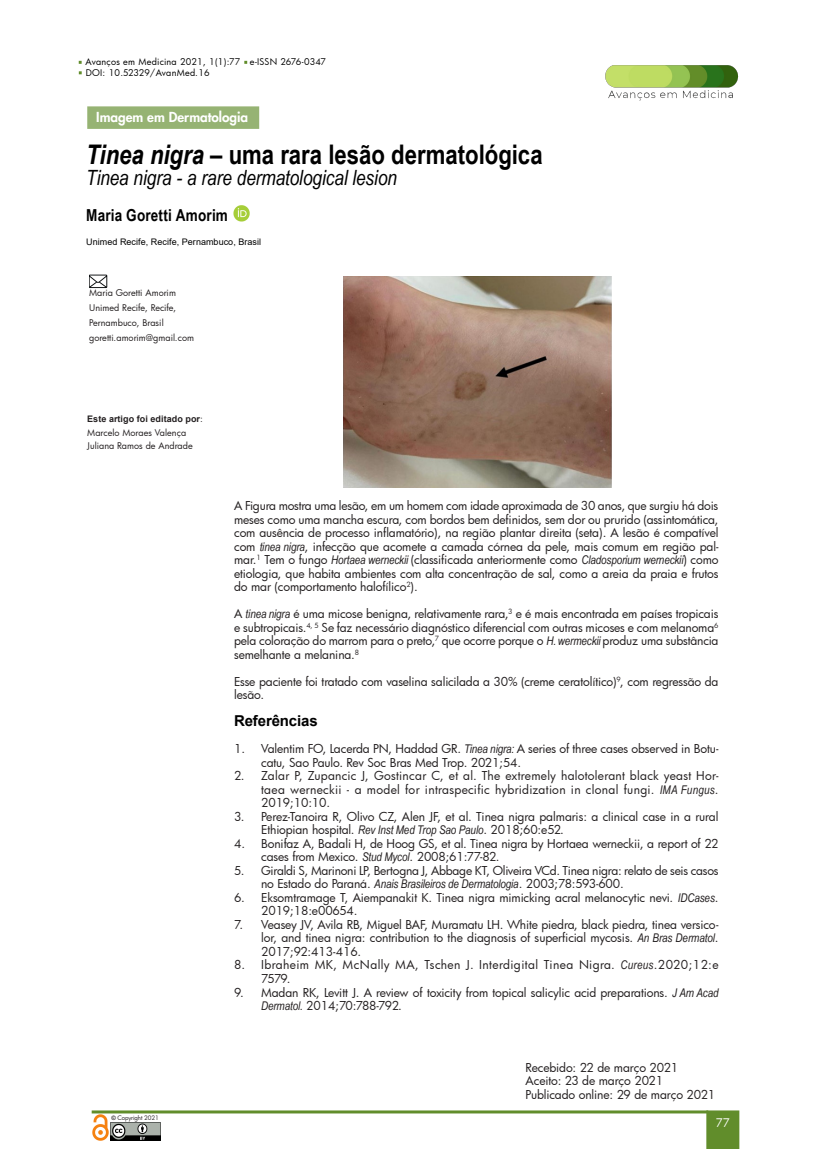
<style>
.page{position:relative;width:830px;height:1149px;background:#fff}
.page>*{position:absolute;margin:0;border:0;box-sizing:border-box;transform-origin:0 0}
.t1{font:700 27px "Arial Narrow";color:#000}
.t2{font:italic 21px "Arial Narrow";letter-spacing:-.005em;color:#000}
.t3{font:700 16.5px "Arial Narrow";letter-spacing:.01em;color:#000}
.texto{font:700 15px "Arial";letter-spacing:-.01em;color:#000}
.t4{font:800 13.5px "Futura";color:#fff}
.texto-2{font:12px/13.5px "Futura";letter-spacing:-.01em;color:#231f20}
.texto-3{font:12px/13.5px "Futura";letter-spacing:.035em;color:#231f20}
.t5{font:11.55px "Futura";color:#fff}
.texto-4{font:9px "Futura";letter-spacing:.005em;color:#231f20}
.t6{font:9px "Futura";letter-spacing:.015em;color:#000}
.texto-5{font:9px "Arial";letter-spacing:.005em;color:#000}
.texto-6{font:700 9px "Arial";letter-spacing:.005em;color:#231f20}
.t7{font:9px "Futura";letter-spacing:.01em;color:#000}
.texto-7{font:6px "Futura";letter-spacing:-.015em;color:#231f20}
.s1{font-style:inherit}
.s2{font-style:italic}
.s3{font-family:"Futura";font-weight:400}
.s4{font-family:"Arial";font-weight:700}
.s5{font-family:"Arial Narrow";font-style:italic}
</style>
<div class="page">
<svg style="left:706px;top:1110px;width:33px;height:38px"></svg>
<hr style="left:92px;top:1110px;width:615px;height:3px;background:#618d2b">
<img style="left:605px;top:65px;width:133px;height:36px">
<img style="left:233px;top:205px;width:17px;height:16px">
<img style="left:89px;top:274px;width:19px;height:15px">
<div style="left:87px;top:106px;width:172px;height:23px;background:#96b373"></div>
<img style="left:344px;top:276px;width:267px;height:211px">
<img style="left:110px;top:1122px;width:50px;height:17px">
<img style="left:92px;top:1114px;width:17px;height:26px">
<p class="t6" style="left:85px;top:55px;width:242px">Avanços em Medicina 2021, 1(1):77 e-ISSN 2676-0347</p>
<p class="t7" style="left:86px;top:67px;width:125px">DOI: 10.52329/<span class="s1">AvanMed</span>.16</p>
<p class="t4" style="left:96px;top:109px;width:153px">Imagem em Dermatologia</p>
<p class="t1" style="left:86px;top:134px;width:458px"><span class="s2">Tinea nigra</span> – uma rara lesão dermatológica</p>
<p class="t2" style="left:86px;top:163px;width:312px">Tinea nigra - a rare dermatological lesion</p>
<p class="t3" style="left:86px;top:203px;width:143px">Maria Goretti Amorim</p>
<p class="texto-5" style="left:86px;top:236px;width:176px">Unimed Recife, Recife, Pernambuco, Brasil</p>
<p class="texto-4" style="left:89px;top:287px;width:88px">Maria Goretti Amorim</p>
<p class="texto-4" style="left:89px;top:302px;width:88px">Unimed Recife, Recife,</p>
<p class="texto-4" style="left:89px;top:317px;width:76px">Pernambuco, Brasil</p>
<p class="texto-4" style="left:89px;top:332px;width:106px">goretti.amorim@gmail.com</p>
<p class="texto-6" style="left:87px;top:412px;width:117px">Este artigo foi editado por<span class="s3">:</span></p>
<p class="texto-4" style="left:87px;top:426px;width:100px">Marcelo Moraes Valença</p>
<p class="texto-4" style="left:87px;top:439px;width:107px">Juliana Ramos de Andrade</p>
<p class="texto-7" style="left:111px;top:1112px;width:49px"><span class="s4">©</span> Copyright 2021</p>
<p class="texto-2" style="left:234px;top:498px;width:485px;text-align:justify">A Figura mostra uma lesão, em um homem com idade aproximada de 30 anos, que surgiu há dois meses como uma mancha escura, com bordos bem definidos, sem dor ou prurido (assintomática, com ausência de processo inflamatório), na região plantar direita (seta). A lesão é compatível com <span class="s5">tinea nigra</span>, infecção que acomete a camada córnea da pele, mais comum em região pal&shy;mar.<sup>1</sup> Tem o fungo <span class="s5">Hortaea werneckii</span> (classificada anteriormente como <span class="s5">Cladosporium werneckii</span>) como etiologia, que habita ambientes com alta concentração de sal, como a areia da praia e frutos do mar (comportamento halofílico<sup>2</sup>).</p>
<p class="texto-2" style="left:234px;top:606px;width:485px;text-align:justify">A <span class="s5">tinea nigra</span> é uma micose benigna, relativamente rara,<sup>3</sup> e é mais encontrada em países tropicais e subtropicais.<sup>4,</sup> <sup>5</sup> Se faz necessário diagnóstico diferencial com outras micoses e com melanoma<sup>6 </sup>pela coloração do marrom para o preto,<sup>7</sup> que ocorre porque o <span class="s5">H. wermeckii</span> produz uma substância semelhante a melanina.<sup>8</sup></p>
<p class="texto-2" style="left:234px;top:674px;width:485px">Esse paciente foi tratado com vaselina salicilada a 30% (creme ceratolítico)<sup>9</sup>, com regressão da lesão.</p>
<p class="texto" style="left:234px;top:710px;width:85px">Referências</p>
<p class="texto-2" style="left:261px;top:741px;width:458px;text-indent:-27px">1. Valentim FO, Lacerda PN, Haddad GR. <span class="s5">Tinea nigra:</span> A series of three cases observed in Botu&shy;catu, Sao Paulo. Rev Soc Bras Med Trop. 2021;54.</p>
<p class="texto-2" style="left:261px;top:768px;width:458px;text-align:justify;text-indent:-27px">2. Zalar P, Zupancic J, Gostincar C, et al. The extremely halotolerant black yeast Hor&shy;taea werneckii - a model for intraspecific hybridization in clonal fungi. <span class="s5">IMA Fungus</span>.<br>2019;10:10.</p>
<p class="texto-2" style="left:261px;top:809px;width:458px;text-indent:-27px">3. Perez-Tanoira R, Olivo CZ, Alen JF, et al. Tinea nigra palmaris: a clinical case in a rural<br>Ethiopian hospital. <span class="s5">Rev Inst Med Trop Sao Paulo</span>. 2018;60:e52.</p>
<p class="texto-2" style="left:261px;top:836px;width:458px;text-indent:-27px">4. Bonifaz A, Badali H, de Hoog GS, et al. Tinea nigra by Hortaea werneckii, a report of 22 cases from Mexico. <span class="s5">Stud Mycol</span>. 2008;61:77-82.</p>
<p class="texto-2" style="left:261px;top:863px;width:458px;text-indent:-27px">5. Giraldi S, Marinoni LP, Bertogna J, Abbage KT, Oliveira VCd. Tinea nigra: relato de seis casos no Estado do Paraná. <span class="s5">Anais Brasileiros de Dermatologia</span>. 2003;78:593-600.</p>
<p class="texto-2" style="left:261px;top:890px;width:458px;text-indent:-27px">6. Eksomtramage T, Aiempanakit K. Tinea nigra mimicking acral melanocytic nevi. <span class="s5">IDCases</span>.<br>2019;18:e00654.</p>
<p class="texto-2" style="left:261px;top:917px;width:458px;text-align:justify;text-indent:-27px">7. Veasey JV, Avila RB, Miguel BAF, Muramatu LH. White piedra, black piedra, tinea versico&shy;lor, and tinea nigra: contribution to the diagnosis of superficial mycosis. <span class="s5">An Bras Dermatol</span>.<br>2017;92:413-416.</p>
<p class="texto-3" style="left:261px;top:957px;width:459px;text-indent:-27px">8. Ibraheim MK, McNally MA, Tschen J. Interdigital Tinea Nigra. <span class="s5">Cureus</span>.2020;12:e<br>7579.</p>
<p class="texto-2" style="left:261px;top:984px;width:458px;text-indent:-27px">9. Madan RK, Levitt J. A review of toxicity from topical salicylic acid preparations. <span class="s5">J Am Acad<br>Dermatol.</span> 2014;70:788-792.</p>
<p class="texto-2" style="left:525px;top:1060px;width:154px">Recebido: 22 de março 2021</p>
<p class="texto-2" style="left:525px;top:1073px;width:139px">Aceito: 23 de março 2021</p>
<p class="texto-2" style="left:525px;top:1087px;width:191px">Publicado online: 29 de março 2021</p>
<p class="t5" style="left:715px;top:1114px;width:16px">77</p>
</div>
